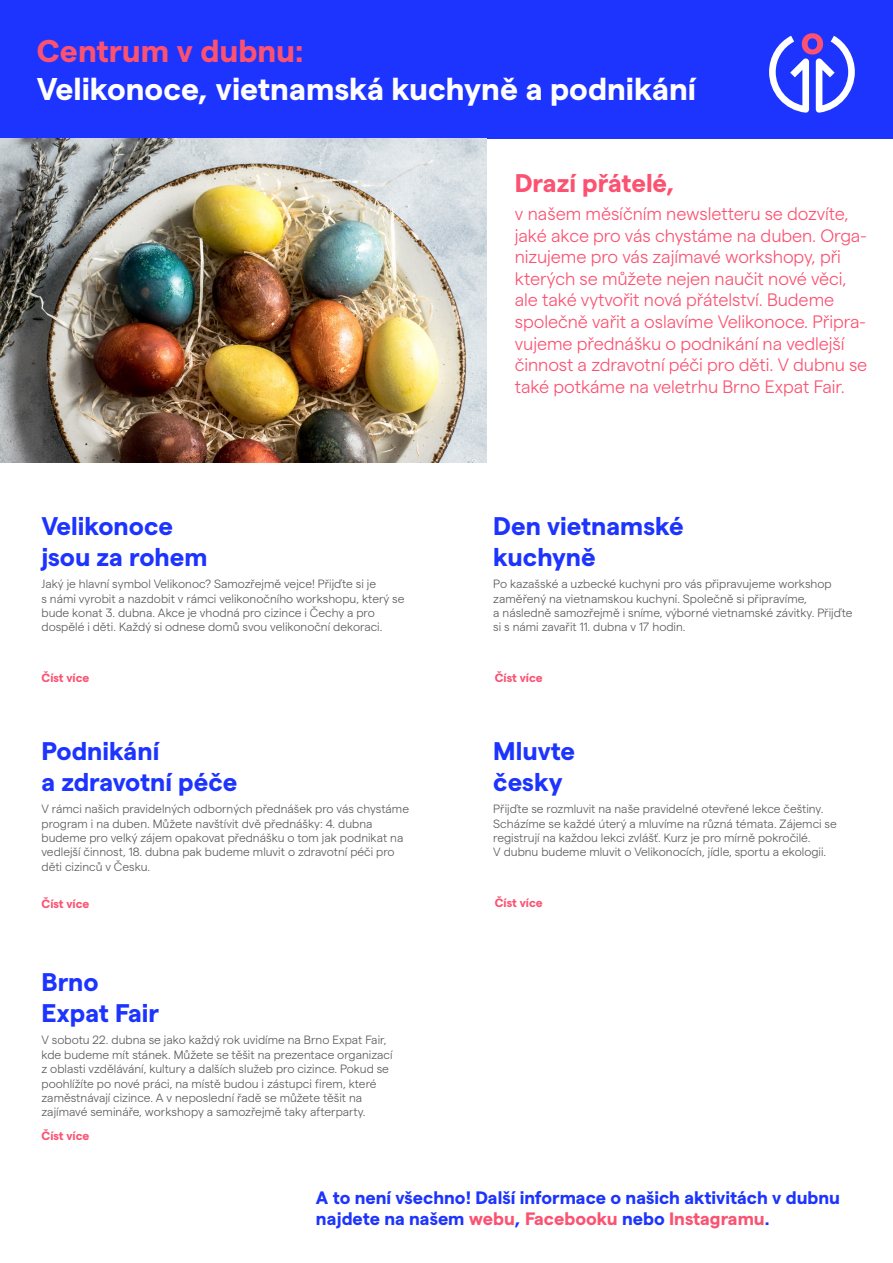
<style>
.page{position:relative;width:893px;height:1263px;background:#fff}
.page>*{position:absolute;margin:0;border:0;box-sizing:border-box;transform-origin:0 0}
.t1{font:700 31.5px "Matter SQ";color:#fff}
.t2{font:700 31.5px "Matter SQ";color:#fb5271}
.t3{font:700 25.5px/30.6px "Matter SQ";color:#1d34fe}
.t4{font:700 25.5px "Matter SQ";color:#fb5271}
.t5{font:300 18px/21.6px "Matter SQ";letter-spacing:-.005em;color:#fb5271}
.t6{font:700 18px/21.6px "Matter SQ";color:#1d34fe}
.t7{font:300 12px/14.4px "Matter SQ";color:#5b5b5b}
.t8{font:700 12px "Matter SQ";color:#fb5271}
.s1{color:#fb5271}
</style>
<div class="page">
<div style="left:0;top:0;width:893px;height:139px;background:#1d34fe"></div>
<svg style="left:769px;top:33px;width:86px;height:80px"></svg>
<img style="left:0;top:139px;width:487px;height:323px">
<h1 class="t2" style="left:37px;top:28px;width:268px">Centrum v dubnu:</h1>
<h1 class="t1" style="left:37px;top:65px;width:661px">Velikonoce, vietnamská kuchyně a podnikání</h1>
<h2 class="t3" style="left:41px;top:509px;width:168px">Velikonoce jsou za rohem</h2>
<p class="t7" style="left:41px;top:576px;width:364px">Jaký je hlavní symbol Velikonoc? Samozřejmě vejce! Přijďte si je<br>s námi vyrobit a nazdobit v rámci velikonočního workshopu, který se bude konat 3. dubna. Akce je vhodná pro cizince i Čechy a pro dospělé i děti. Každý si odnese domů svou velikonoční dekoraci.</p>
<p class="t8" style="left:41px;top:669px;width:49px">Číst více</p>
<h2 class="t3" style="left:41px;top:734px;width:197px">Podnikání<br>a zdravotní péče</h2>
<p class="t7" style="left:41px;top:801px;width:369px">V rámci našich pravidelných odborných přednášek pro vás chystáme program i na duben. Můžete navštívit dvě přednášky: 4. dubna budeme pro velký zájem opakovat přednášku o tom jak podnikat na vedlejší činnost, 18. dubna pak budeme mluvit o zdravotní péči pro děti cizinců v Česku.</p>
<p class="t8" style="left:41px;top:895px;width:49px">Číst více</p>
<h2 class="t3" style="left:41px;top:965px;width:119px">Brno<br>Expat Fair</h2>
<p class="t7" style="left:41px;top:1032px;width:353px">V sobotu 22. dubna se jako každý rok uvidíme na Brno Expat Fair, kde budeme mít stánek. Můžete se těšit na prezentace organizací z oblasti vzdělávání, kultury a dalších služeb pro cizince. Pokud se poohlížíte po nové práci, na místě budou i zástupci firem, které zaměstnávají cizince. A v neposlední řadě se můžete těšit na zajímavé semináře, workshopy a samozřejmě taky afterparty.</p>
<p class="t8" style="left:41px;top:1126px;width:49px">Číst více</p>
<h2 class="t4" style="left:515px;top:164px;width:161px">Drazí přátelé,</h2>
<p class="t5" style="left:515px;top:202px;width:354px">v našem měsíčním newsletteru se dozvíte, jaké akce pro vás chystáme na duben. Orga&shy;nizujeme pro vás zajímavé workshopy, při kterých se můžete nejen naučit nové věci, ale také vytvořit nová přátelství. Budeme společně vařit a oslavíme Velikonoce. Připra&shy;vujeme přednášku o podnikání na vedlejší činnost a zdravotní péči pro děti. V dubnu se také potkáme na veletrhu Brno Expat Fair.</p>
<h2 class="t3" style="left:493px;top:509px;width:192px">Den vietnamské kuchyně</h2>
<p class="t7" style="left:493px;top:576px;width:361px">Po kazašské a uzbecké kuchyni pro vás připravujeme workshop zaměřený na vietnamskou kuchyni. Společně si připravíme,<br>a následně samozřejmě i sníme, výborné vietnamské závitky. Přijďte si s námi zavařit 11. dubna v 17 hodin.</p>
<p class="t8" style="left:495px;top:669px;width:49px">Číst více</p>
<h2 class="t3" style="left:493px;top:734px;width:83px">Mluvte česky</h2>
<p class="t7" style="left:493px;top:801px;width:345px">Přijďte se rozmluvit na naše pravidelné otevřené lekce češtiny.<br>Scházíme se každé úterý a mluvíme na různá témata. Zájemci se registrují na každou lekci zvlášť. Kurz je pro mírně pokročilé.<br>V dubnu budeme mluvit o Velikonocích, jídle, sportu a ekologii.</p>
<p class="t8" style="left:495px;top:894px;width:49px">Číst více</p>
<h3 class="t6" style="left:316px;top:1185px;width:525px">A to není všechno! Další informace o našich aktivitách v dubnu najdete na našem <span class="s1">webu</span>, <span class="s1">Facebooku</span> nebo <span class="s1">Instagramu</span>.</h3>
</div>
